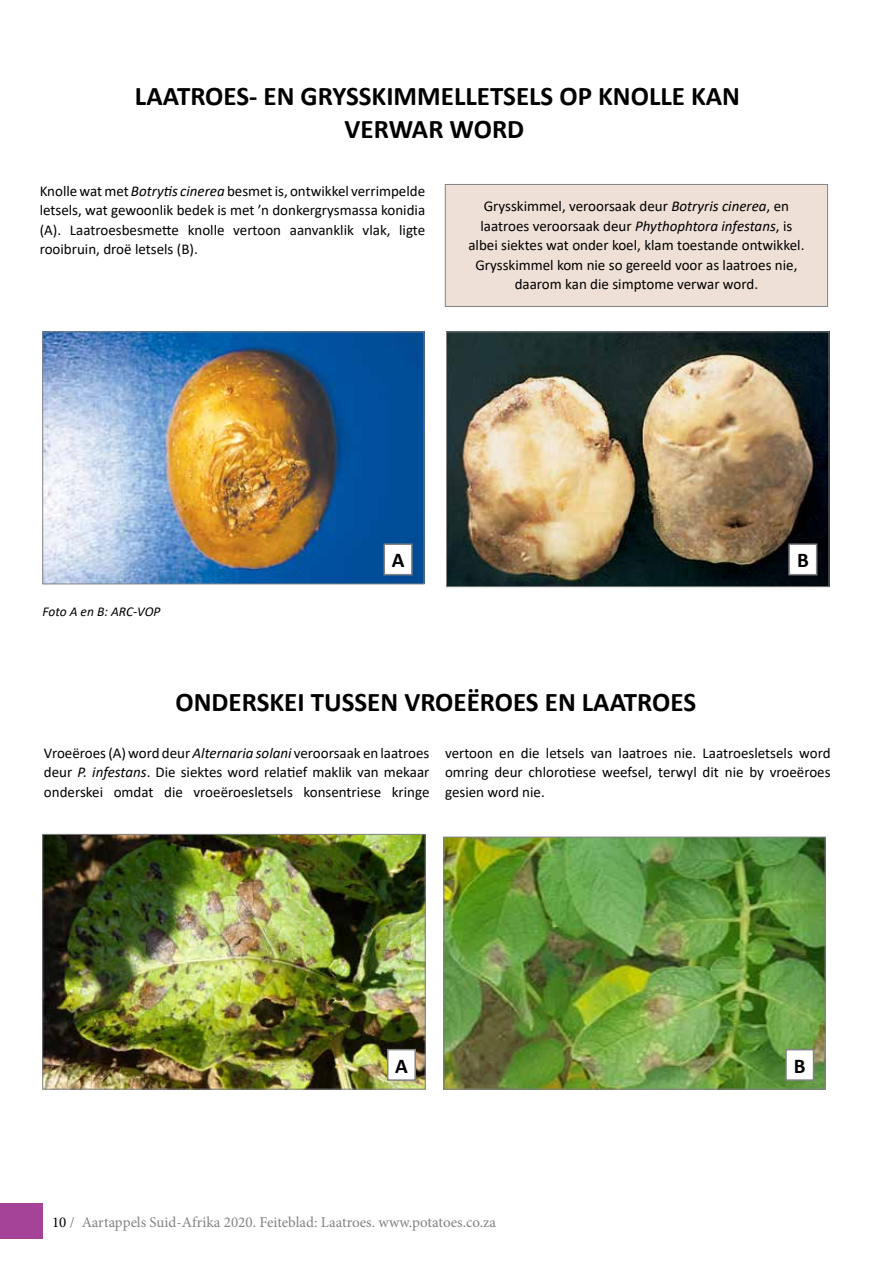
<style>
.page{position:relative;width:893px;height:1263px;background:#fff}
.page>*{position:absolute;margin:0;border:0;box-sizing:border-box;transform-origin:0 0}
.t1{font:700 27px/32.4px "Calibri";color:#000;text-align:center}
.t2{font:700 21px "Calibri";color:#000}
.t3{font:15px/19.5px "Calibri";color:#000;text-align:justify}
.t4{font:15px "Minion Pro";color:#808285}
.t5{font:italic 13.5px "Calibri";letter-spacing:-.005em;color:#000}
.s1{font-style:italic}
.s2{color:#000}
</style>
<div class="page">
<div style="left:0;top:1203px;width:43px;height:36px;background:#a54399"></div>
<div style="left:445px;top:184px;width:383px;height:123px;background:#eee0d6;border:1px solid #808285"></div>
<img style="left:45px;top:836px;width:378px;height:251px">
<div style="left:43px;top:834px;width:382px;height:255px;border:1px solid #808285"></div>
<img style="left:446px;top:839px;width:377px;height:248px">
<div style="left:444px;top:837px;width:381px;height:252px;border:1px solid #808285"></div>
<div style="left:387px;top:1049px;width:29px;height:32px;background:#fff;border:2px solid #808285"></div>
<div style="left:785px;top:1049px;width:29px;height:32px;background:#fff;border:2px solid #808285"></div>
<img style="left:45px;top:334px;width:377px;height:248px">
<div style="left:43px;top:332px;width:381px;height:252px;border:1px solid #808285"></div>
<img style="left:448px;top:334px;width:379px;height:251px">
<div style="left:446px;top:332px;width:383px;height:255px;border:1px solid #808285"></div>
<div style="left:384px;top:543px;width:29px;height:32px;background:#fff;border:2px solid #808285"></div>
<div style="left:788px;top:543px;width:29px;height:32px;background:#fff;border:2px solid #808285"></div>
<h1 class="t1" style="left:135px;top:80px;width:607px">LAATROES- EN GRYSSKIMMELLETSELS OP KNOLLE KAN<br>VERWAR WORD</h1>
<p class="t3" style="left:40px;top:180px;width:387px">Knolle wat met <span class="s1">Botrytis cinerea</span> besmet is, ontwikkel verrimpelde letsels, wat gewoonlik bedek is met ’n donkergrysmassa konidia (A). Laatroesbesmette knolle vertoon aanvanklik vlak, ligte rooibruin, droë letsels (B).</p>
<p class="t3" style="left:468px;top:196px;width:338px;text-align:center">Grysskimmel, veroorsaak deur <span class="s1">Botryris cinerea</span>, en laatroes veroorsaak deur <span class="s1">Phythophtora infestans</span>, is albei siektes wat onder koel, klam toestande ontwikkel.<br>Grysskimmel kom nie so gereeld voor as laatroes nie, daarom kan die simptome verwar word.</p>
<p class="t5" style="left:43px;top:602px;width:120px">Foto A en B: ARC-VOP</p>
<h2 class="t2" style="left:392px;top:545px;width:14px">A</h2>
<h2 class="t2" style="left:797px;top:545px;width:13px">B</h2>
<h1 class="t1" style="left:176px;top:686px;width:522px">ONDERSKEI TUSSEN VROEËROES EN LAATROES</h1>
<p class="t3" style="left:44px;top:742px;width:387px">Vroeëroes (A) word deur <span class="s1">Alternaria solani</span> veroorsaak en laatroes deur <span class="s1">P. infestans</span>. Die siektes word relatief maklik van mekaar onderskei omdat die vroeëroesletsels konsentriese kringe</p>
<p class="t3" style="left:445px;top:742px;width:387px">vertoon en die letsels van laatroes nie. Laatroesletsels word omring deur chlorotiese weefsel, terwyl dit nie by vroeëroes gesien word nie.</p>
<h2 class="t2" style="left:395px;top:1051px;width:14px">A</h2>
<h2 class="t2" style="left:794px;top:1051px;width:13px">B</h2>
<p class="t4" style="left:52px;top:1212px;width:445px"><span class="s2">10</span> / Aartappels Suid-Afrika 2020. Feiteblad: Laatroes. www.potatoes.co.za</p>
</div>
